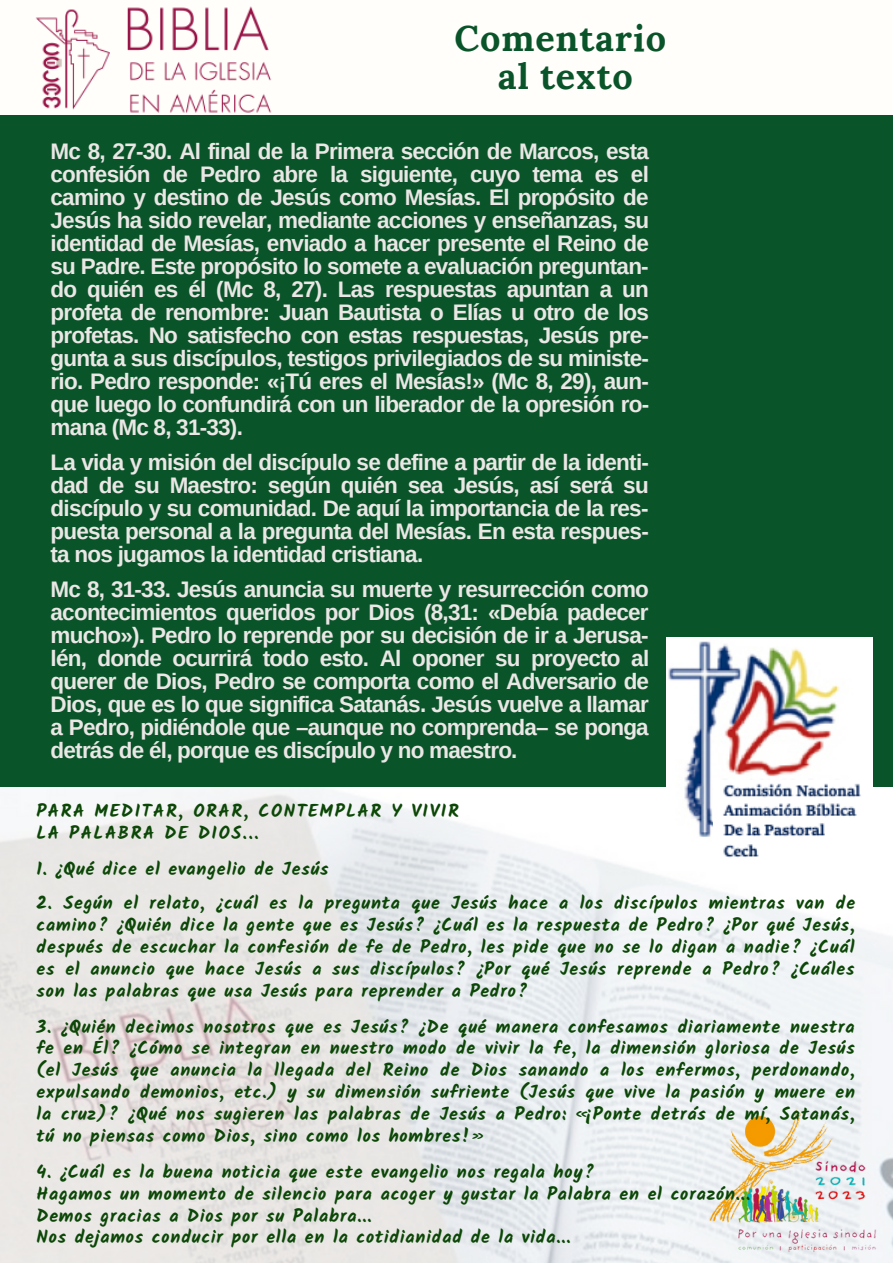
<style>
.page{position:relative;width:893px;height:1264px;background:#fff}
.page>*{position:absolute;margin:0;border:0;box-sizing:border-box;transform-origin:0 0}
.t1{font:700 36px/38.2px "Lora";letter-spacing:.025em;color:#0a542a;text-align:center}
.t2{font:700 22.5px/23px "Arimo";letter-spacing:-.035em;color:#eae7e5;text-align:justify}
.t3{font:700 18px/21.9px "Kalam";letter-spacing:.045em;color:#0c4707;text-align:justify}
.t4{font:700 18px/21.9px "Kalam";letter-spacing:.085em;color:#0c4707}
</style>
<div class="page">
<div style="left:0;top:0;width:891px;height:1262px;background:#fffefa"></div>
<img style="left:0;top:787px;width:892px;height:475px">
<div style="left:0;top:116px;width:892px;height:671px;background:#0a542a"></div>
<img style="left:18px;top:6px;width:263px;height:110px">
<img style="left:666px;top:638px;width:205px;height:221px">
<img style="left:713px;top:775px;width:159px;height:84px">
<img style="left:709px;top:1100px;width:183px;height:161px">
<h1 class="t1" style="left:454px;top:19px;width:213px">Comentario al texto</h1>
<p class="t2" style="left:51px;top:140px;width:600px">Mc 8, 27-30. Al final de la Primera sección de Marcos, esta confesión de Pedro abre la siguiente, cuyo tema es el camino y destino de Jesús como Mesías. El propósito de Jesús ha sido revelar, mediante acciones y enseñanzas, su identidad de Mesías, enviado a hacer presente el Reino de su Padre. Este propósito lo somete a evaluación preguntan&shy;do quién es él (Mc 8, 27). Las respuestas apuntan a un profeta de renombre: Juan Bautista o Elías u otro de los profetas. No satisfecho con estas respuestas, Jesús pre&shy;gunta a sus discípulos, testigos privilegiados de su ministe&shy;rio. Pedro responde: «¡Tú eres el Mesías!» (Mc 8, 29), aun&shy;que luego lo confundirá con un liberador de la opresión ro&shy;mana (Mc 8, 31-33).</p>
<p class="t2" style="left:51px;top:450px;width:600px">La vida y misión del discípulo se define a partir de la identi&shy;dad de su Maestro: según quién sea Jesús, así será su discípulo y su comunidad. De aquí la importancia de la res&shy;puesta personal a la pregunta del Mesías. En esta respues&shy;ta nos jugamos la identidad cristiana.</p>
<p class="t2" style="left:51px;top:577px;width:600px">Mc 8, 31-33. Jesús anuncia su muerte y resurrección como acontecimientos queridos por Dios (8,31: «Debía padecer mucho»). Pedro lo reprende por su decisión de ir a Jerusa&shy;lén, donde ocurrirá todo esto. Al oponer su proyecto al querer de Dios, Pedro se comporta como el Adversario de Dios, que es lo que significa Satanás. Jesús vuelve a llamar a Pedro, pidiéndole que –aunque no comprenda– se ponga detrás de él, porque es discípulo y no maestro.</p>
<p class="t4" style="left:37px;top:800px;width:424px">PARA MEDITAR, ORAR, CONTEMPLAR Y VIVIR<br>LA PALABRA DE DIOS...</p>
<p class="t3" style="left:37px;top:858px;width:293px">1. ¿Qué dice el evangelio de Jesús</p>
<p class="t3" style="left:37px;top:892px;width:820px">2. Según el relato, ¿cuál es la pregunta que Jesús hace a los discípulos mientras van de camino? ¿Quién dice la gente que es Jesús? ¿Cuál es la respuesta de Pedro? ¿Por qué Jesús, después de escuchar la confesión de fe de Pedro, les pide que no se lo digan a nadie? ¿Cuál es el anuncio que hace Jesús a sus discípulos? ¿Por qué Jesús reprende a Pedro? ¿Cuáles son las palabras que usa Jesús para reprender a Pedro?</p>
<p class="t3" style="left:37px;top:1015px;width:819px">3. ¿Quién decimos nosotros que es Jesús? ¿De qué manera confesamos diariamente nuestra fe en Él? ¿Cómo se integran en nuestro modo de vivir la fe, la dimensión gloriosa de Jesús (el Jesús que anuncia la llegada del Reino de Dios sanando a los enfermos, perdonando, expulsando demonios, etc.) y su dimensión sufriente (Jesús que vive la pasión y muere en la cruz)? ¿Qué nos sugieren las palabras de Jesús a Pedro: «¡Ponte detrás de mí, Satanás, tú no piensas como Dios, sino como los hombres!»</p>
<p class="t3" style="left:37px;top:1160px;width:715px;text-align:left">4. ¿Cuál es la buena noticia que este evangelio nos regala hoy?<br>Hagamos un momento de silencio para acoger y gustar la Palabra en el corazón...<br>Demos gracias a Dios por su Palabra...<br>Nos dejamos conducir por ella en la cotidianidad de la vida...</p>
</div>
